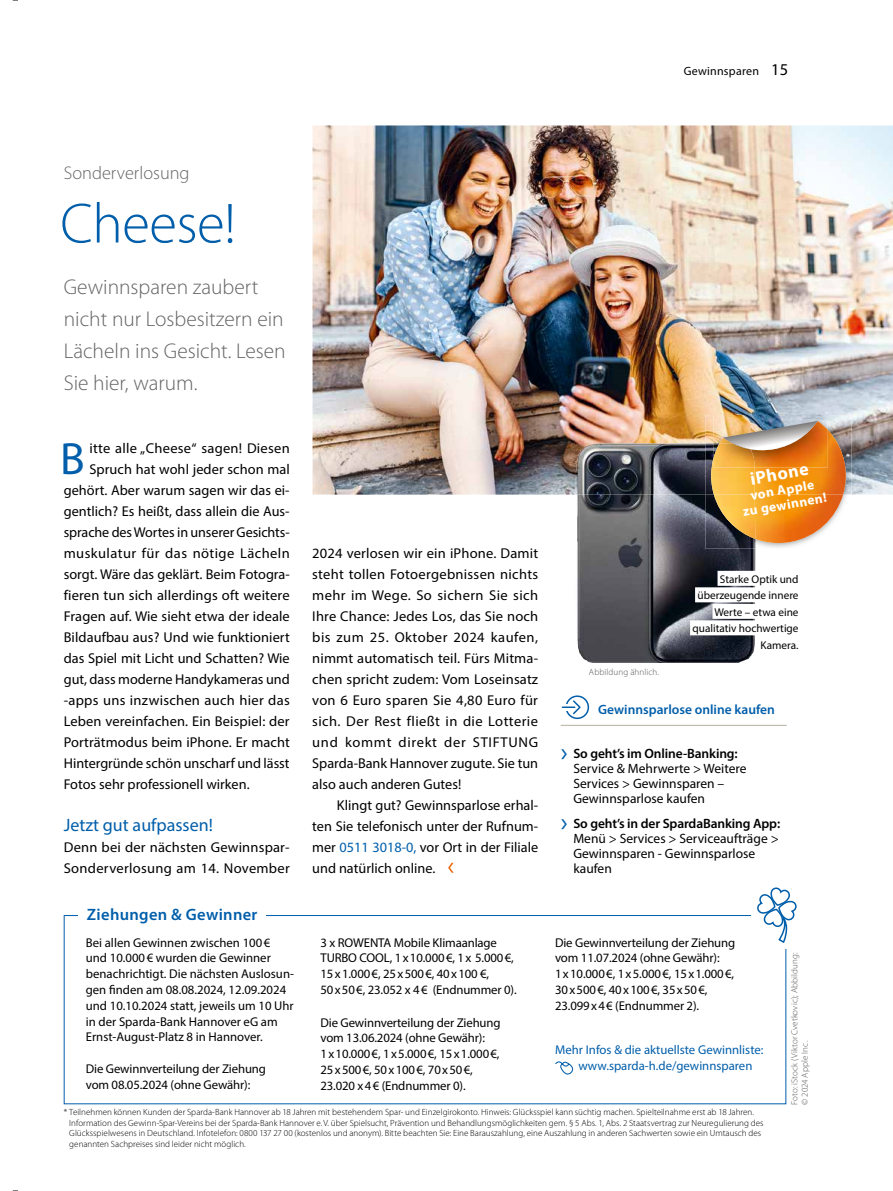
<style>
.page{position:relative;width:893px;height:1191px;background:#fff}
.page>*{position:absolute;margin:0;border:0;box-sizing:border-box;transform-origin:0 0}
.t1{font:300 57px "Myriad Pro";letter-spacing:-.01em;color:#005eaa}
.t2{font:45.45px "Myriad Pro";color:#005eaa}
.t3{font:300 21.45px/32.1px "Myriad Pro";color:#656463}
.t4{font:300 18.3px "Myriad Pro";color:#656463}
.t5{font:18px "Myriad Pro";color:#005eaa}
.t6{font:700 18px "Myriad Pro";color:#fff}
.t7{font:600 16.5px "Myriad Pro";letter-spacing:.02em;color:#005eaa}
.t8{font:14.25px/21px "Myriad Pro";color:#000;text-align:justify}
.t9{font:14.25px "Myriad Pro";letter-spacing:.03em;color:#000}
.t10{font:14.25px "Myriad Pro";letter-spacing:.02em;color:#000}
.t11{font:13.5px/15px "Myriad Pro";color:#000}
.t12{font:600 13.5px "Myriad Pro";color:#005eaa}
.t13{font:700 13.5px/14.9px "Myriad Pro";color:#fff;text-align:center}
.t14{font:12.75px/15.8px "Myriad Pro";letter-spacing:-.01em;color:#000}
.t15{font:12.75px/15.8px "Myriad Pro";color:#005eaa}
.t16{font:12px "Myriad Pro";letter-spacing:.02em;color:#000}
.t17{font:11.25px/16.5px "Myriad Pro";color:#000;text-align:right}
.t18{font:300 9px/10.5px "Myriad Pro";letter-spacing:.005em;color:#000}
.t19{font:300 9px/10.5px "Myriad Pro";letter-spacing:.01em;color:#565656}
.s1{font-size:16.5px}
.s2{color:#005eaa}
.s3{font-size:27px;color:#005eaa}
.s4{font-weight:600}
</style>
<div class="page">
<svg style="left:555px;top:1061px;width:19px;height:14px"></svg>
<div style="left:64px;top:915px;width:722px;height:189px;border:1px solid #005eaa"></div>
<div style="left:78px;top:907px;width:188px;height:13px;background:#fff"></div>
<div style="left:751px;top:905px;width:48px;height:44px;background:#fff"></div>
<svg style="left:757px;top:887px;width:40px;height:56px"></svg>
<img style="left:313px;top:125px;width:580px;height:369px">
<div style="left:565px;top:695px;width:24px;height:24px;border:2px solid #005eaa;border-radius:50%"></div>
<svg style="left:562px;top:699px;width:19px;height:16px"></svg>
<hr style="left:561px;top:725px;width:226px;height:1px;background:#b7b0a2">
<svg style="left:448px;top:862px;width:6px;height:10px"></svg>
<img style="left:574px;top:494px;width:181px;height:169px">
<img style="left:575px;top:443px;width:130px;height:51px">
<div style="left:717px;top:571px;width:84px;height:15px;background:#fff"></div>
<div style="left:695px;top:587px;width:104px;height:15px;background:#fff"></div>
<div style="left:712px;top:604px;width:87px;height:15px;background:#fff"></div>
<div style="left:690px;top:620px;width:111px;height:15px;background:#fff"></div>
<img style="left:705px;top:416px;width:147px;height:132px">
<img style="left:755px;top:494px;width:88px;height:49px">
<img style="left:755px;top:430px;width:91px;height:64px">
<img style="left:714px;top:494px;width:41px;height:45px">
<img style="left:711px;top:459px;width:44px;height:35px">
<img style="left:713px;top:415px;width:115px;height:28px">
<img style="left:719px;top:421px;width:109px;height:46px">
<img style="left:713px;top:443px;width:41px;height:24px">
<img style="left:723px;top:421px;width:95px;height:31px">
<p class="t16" style="left:684px;top:63px;width:106px">Gewinnsparen <span class="s1">15</span></p>
<p class="t4" style="left:64px;top:163px;width:127px">Sonderverlosung</p>
<h1 class="t1" style="left:60px;top:192px;width:177px">Cheese!</h1>
<h3 class="t3" style="left:64px;top:271px;width:223px">Gewinnsparen zaubert nicht nur Losbesitzern ein<br>Lächeln ins Gesicht. Lesen<br>Sie hier, warum.</h3>
<h2 class="t2" style="left:60px;top:430px;width:26px">B</h2>
<p class="t10" style="left:89px;top:439px;width:202px">itte alle „Cheese“ sagen! Diesen</p>
<p class="t8" style="left:89px;top:458px;width:202px">Spruch hat wohl jeder schon mal</p>
<p class="t8" style="left:64px;top:479px;width:227px">gehört. Aber warum sagen wir das ei-</p>
<p class="t8" style="left:64px;top:500px;width:227px">gentlich? Es heißt, dass allein die Aus-</p>
<p class="t8" style="left:64px;top:521px;width:227px">sprache des Wortes in unserer Gesichts-</p>
<p class="t9" style="left:64px;top:544px;width:228px">muskulatur für das nötige Lächeln</p>
<p class="t8" style="left:64px;top:563px;width:227px">sorgt. Wäre das geklärt. Beim Fotogra-</p>
<p class="t8" style="left:64px;top:584px;width:227px">fieren tun sich allerdings oft weitere</p>
<p class="t8" style="left:64px;top:605px;width:228px">Fragen auf. Wie sieht etwa der ideale</p>
<p class="t8" style="left:64px;top:626px;width:228px">Bildaufbau aus? Und wie funktioniert</p>
<p class="t8" style="left:64px;top:647px;width:227px">das Spiel mit Licht und Schatten? Wie</p>
<p class="t8" style="left:64px;top:668px;width:228px">gut, dass moderne Handykameras und</p>
<p class="t8" style="left:64px;top:689px;width:227px">-apps uns inzwischen auch hier das</p>
<p class="t8" style="left:64px;top:710px;width:227px">Leben vereinfachen. Ein Beispiel: der</p>
<p class="t8" style="left:64px;top:731px;width:228px">Porträtmodus beim iPhone. Er macht</p>
<p class="t8" style="left:64px;top:752px;width:227px">Hintergründe schön unscharf und lässt</p>
<p class="t8" style="left:64px;top:773px;width:187px">Fotos sehr professionell wirken.</p>
<p class="t5" style="left:64px;top:813px;width:151px">Jetzt gut aufpassen!</p>
<p class="t8" style="left:64px;top:836px;width:228px">Denn bei der nächsten Gewinnspar-<br>Sonderverlosung am 14. November</p>
<p class="t7" style="left:87px;top:904px;width:172px">Ziehungen &amp; Gewinner</p>
<p class="t14" style="left:86px;top:934px;width:210px">Bei allen Gewinnen zwischen 100 € und 10.000 € wurden die Gewinner benachrichtigt. Die nächsten Auslosun&shy;gen nden am 08.08.2024, 12.09.2024 und 10.10.2024 statt, jeweils um 10 Uhr in der Sparda-Bank Hannover eG am Ernst-August-Platz 8 in Hannover.</p>
<p class="t14" style="left:86px;top:1060px;width:182px">Die Gewinnverteilung der Ziehung vom 08.05.2024 (ohne Gewähr):</p>
<p class="t8" style="left:312px;top:542px;width:227px">2024 verlosen wir ein iPhone. Damit steht tollen Fotoergebnissen nichts mehr im Wege. So sichern Sie sich Ihre Chance: Jedes Los, das Sie noch bis zum 25. Oktober 2024 kaufen, nimmt automatisch teil. Fürs Mitma&shy;chen spricht zudem: Vom Loseinsatz von 6 Euro sparen Sie 4,80 Euro für sich. Der Rest fließt in die Lotterie und kommt direkt der STIFTUNG Sparda-Bank Hannover zugute. Sie tun also auch anderen Gutes!</p>
<p class="t8" style="left:312px;top:794px;width:227px;text-indent:25px">Klingt gut? Gewinnsparlose erhal&shy;ten Sie telefonisch unter der Rufnum&shy;mer <span class="s2">0511 3018-0,</span> vor Ort in der Filiale und natürlich online.</p>
<p class="t6" style="left:748px;top:467px;width:61px;rotate:-10deg">iPhone</p>
<p class="t13" style="left:739px;top:489px;width:86px;rotate:-10deg">von Apple<br>zu gewinnen!</p>
<p class="t19" style="left:589px;top:667px;width:72px">Abbildung ähnlich.</p>
<p class="t17" style="left:692px;top:570px;width:108px">Starke Optik und überzeugende innere<br>Werte – etwa eine qualitativ hochwertige<br>Kamera.</p>
<p class="t12" style="left:598px;top:701px;width:178px">Gewinnsparlose online kaufen</p>
<p class="t11" style="left:573px;top:745px;width:175px;text-indent:-13px"><span class="s3">›</span> <span class="s4">So geht’s im Online-Banking:<br></span>Service &amp; Mehrwerte &gt; Weitere<br>Services &gt; Gewinnsparen –<br>Gewinnsparlose kaufen</p>
<p class="t11" style="left:573px;top:815px;width:208px;text-indent:-13px"><span class="s3">›</span> <span class="s4">So geht’s in der SpardaBanking App:<br></span>Menü &gt; Services &gt; Serviceaufträge &gt;<br>Gewinnsparen - Gewinnsparlose kaufen</p>
<p class="t14" style="left:320px;top:934px;width:198px">3 x ROWENTA Mobile Klimaanlage<br>TURBO COOL, 1 x 10.000 €, 1 x 5.000 €,<br>15 x 1.000 €, 25 x 500 €, 40 x 100 €,<br>50 x 50 €, 23.052 x 4 € (Endnummer 0).</p>
<p class="t14" style="left:320px;top:1014px;width:182px">Die Gewinnverteilung der Ziehung vom 13.06.2024 (ohne Gewähr):<br>1 x 10.000 €, 1 x 5.000 €, 15 x 1.000 €,<br>25 x 500 €, 50 x 100 €, 70 x 50 €,<br>23.020 x 4 € (Endnummer 0).</p>
<p class="t14" style="left:555px;top:934px;width:182px">Die Gewinnverteilung der Ziehung vom 11.07.2024 (ohne Gewähr):<br>1 x 10.000 €, 1 x 5.000 €, 15 x 1.000 €,<br>30 x 500 €, 40 x 100 €, 35 x 50 €,<br>23.099 x 4 € (Endnummer 2).</p>
<p class="t15" style="left:578px;top:1041px;width:187px;text-indent:-23px">Mehr Infos &amp; die aktuellste Gewinnliste: www.sparda-h.de/gewinnsparen</p>
<p class="t19" style="left:789px;top:1105px;width:154px;rotate:-90deg">Foto: iStock (Viktor Cvetkovic); Abbildung: © 2024 Apple Inc.</p>
<p class="t18" style="left:69px;top:1107px;width:696px;text-indent:-5px">* Teilnehmen können Kunden der Sparda-Bank Hannover ab 18 Jahren mit bestehendem Spar- und Einzelgirokonto. Hinweis: Glücksspiel kann süchtig machen. Spielteilnahme erst ab 18 Jahren.<br>Information des Gewinn-Spar-Vereins bei der Sparda-Bank Hannover e. V. über Spielsucht, Prävention und Behandlungsmöglichkeiten gem. § 5 Abs. 1, Abs. 2 Staatsvertrag zur Neuregulierung des Glücksspielwesens in Deutschland. Infotelefon: 0800 137 27 00 (kostenlos und anonym). Bitte beachten Sie: Eine Barauszahlung, eine Auszahlung in anderen Sachwerten sowie ein Umtausch des genannten Sachpreises sind leider nicht möglich.</p>
</div>
